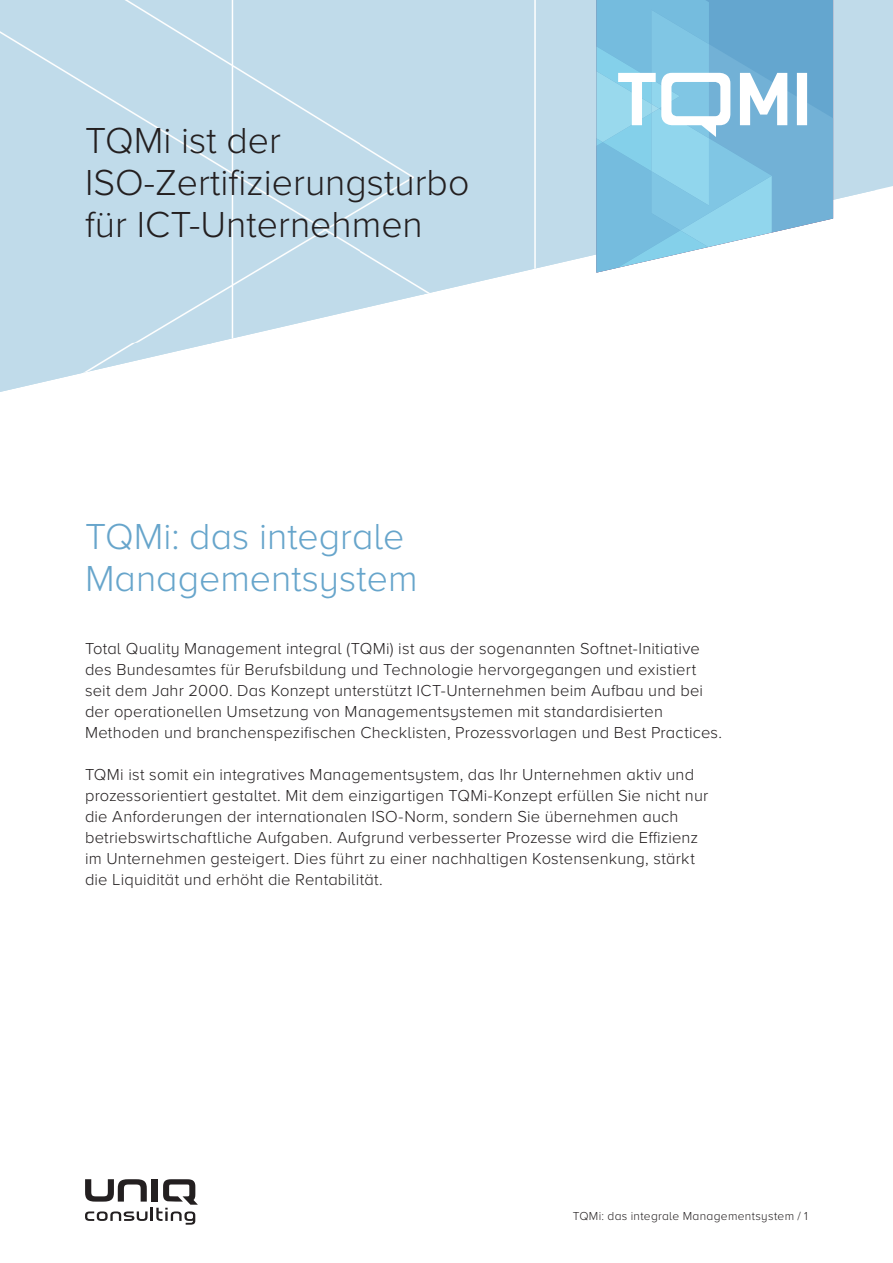
<style>
.page{position:relative;width:893px;height:1263px;background:#fff}
.page>*{position:absolute;margin:0;border:0;box-sizing:border-box;transform-origin:0 0}
.t1{font:300 37.5px/42px "Proxima Nova A";color:#231f20}
.t2{font:300 37.5px/42px "Proxima Nova A";color:#67a5cb}
.t3{font:300 16.5px/21px "Proxima Nova A";letter-spacing:.01em;color:#231f20}
.t4{font:300 12px "Proxima Nova A";letter-spacing:.025em;color:#231f20}
</style>
<div class="page">
<div style="left:875px;top:0;width:18px;height:190px;background:#c0dbea"></div>
<div style="left:0;top:0;width:360px;height:343px;background:#c0dbea"></div>
<div style="left:360px;top:0;width:236px;height:294px;background:#c0dbea"></div>
<img style="left:833px;top:0;width:42px;height:219px">
<img style="left:360px;top:294px;width:65px;height:15px">
<img style="left:0;top:343px;width:212px;height:49px">
<svg style="left:85px;top:1179px;width:113px;height:46px"></svg>
<svg style="left:596px;top:0;width:237px;height:273px"></svg>
<h1 class="t1" style="left:85px;top:117px;width:386px">TQMi ist der<br>ISO-Zertifizierungsturbo für ICT-Unternehmen</h1>
<h1 class="t2" style="left:85px;top:514px;width:334px">TQMi: das integrale<br>Managementsystem</h1>
<p class="t3" style="left:85px;top:637px;width:639px">Total Quality Management integral (TQMi) ist aus der sogenannten Softnet-Initiative des Bundesamtes für Berufsbildung und Technologie hervorgegangen und existiert seit dem Jahr 2000. Das Konzept unterstützt ICT-Unternehmen beim Aufbau und bei der operationellen Umsetzung von Managementsystemen mit standardisierten Methoden und branchenspezifischen Checklisten, Prozessvorlagen und Best Practices.</p>
<p class="t3" style="left:85px;top:763px;width:625px">TQMi ist somit ein integratives Managementsystem, das Ihr Unternehmen aktiv und prozessorientiert gestaltet. Mit dem einzigartigen TQMi-Konzept erfüllen Sie nicht nur die Anforderungen der internationalen ISO-Norm, sondern Sie übernehmen auch betriebswirtschaftliche Aufgaben. Aufgrund verbesserter Prozesse wird die Effizienz im Unternehmen gesteigert. Dies führt zu einer nachhaltigen Kostensenkung, stärkt die Liquidität und erhöht die Rentabilität.</p>
<p class="t4" style="left:573px;top:1207px;width:237px">TQMi: das integrale Managementsystem / 1</p>
</div>
